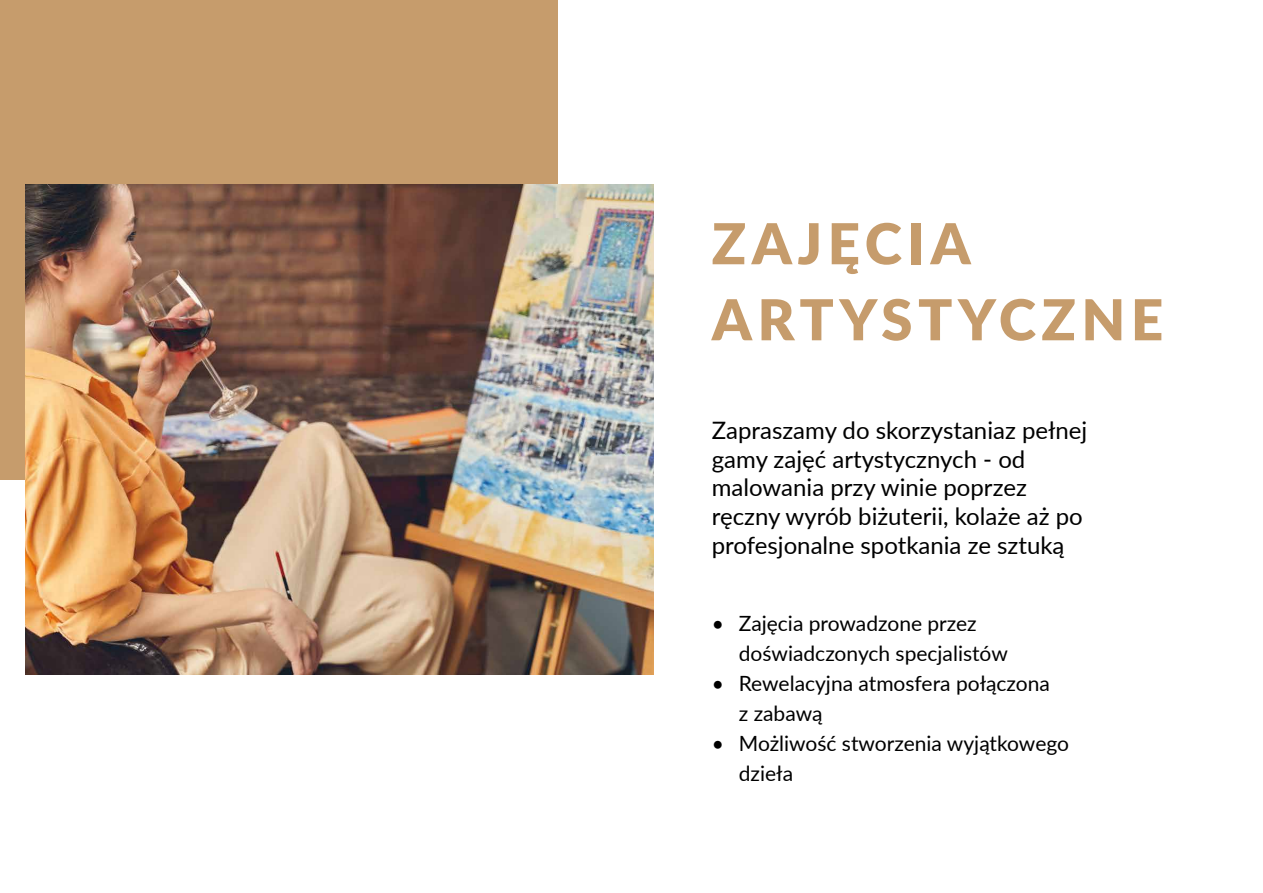
<style>
.page{position:relative;width:1263px;height:893px;background:#fff}
.page>*{position:absolute;margin:0;border:0;box-sizing:border-box;transform-origin:0 0}
.t1{font:900 56.4px/76.1px "Lato";letter-spacing:.1em;color:#c69c6c}
.t2{font:24px/28.8px "Lato";color:#010101}
.t3{font:21px/30px "Lato";color:#000}
</style>
<div class="page">
<div style="left:0;top:0;width:558px;height:480px;background:#c69c6c"></div>
<img style="left:25px;top:185px;width:629px;height:490px">
<h1 class="t1" style="left:712px;top:203px;width:453px">ZAJĘCIA<br>ARTYSTYCZNE</h1>
<p class="t2" style="left:712px;top:415px;width:377px">Zapraszamy do skorzystaniaz pełnej gamy zajęć artystycznych - od malowania przy winie poprzez ręczny wyrób biżuterii, kolaże aż po profesjonalne spotkania ze sztuką</p>
<p class="t3" style="left:739px;top:608px;width:271px;text-indent:-27px">• Zajęcia prowadzone przez doświadczonych specjalistów</p>
<p class="t3" style="left:739px;top:668px;width:313px;text-indent:-27px">• Rewelacyjna atmosfera połączona z zabawą</p>
<p class="t3" style="left:739px;top:728px;width:332px;text-indent:-27px">• Możliwość stworzenia wyjątkowego dzieła</p>
</div>
